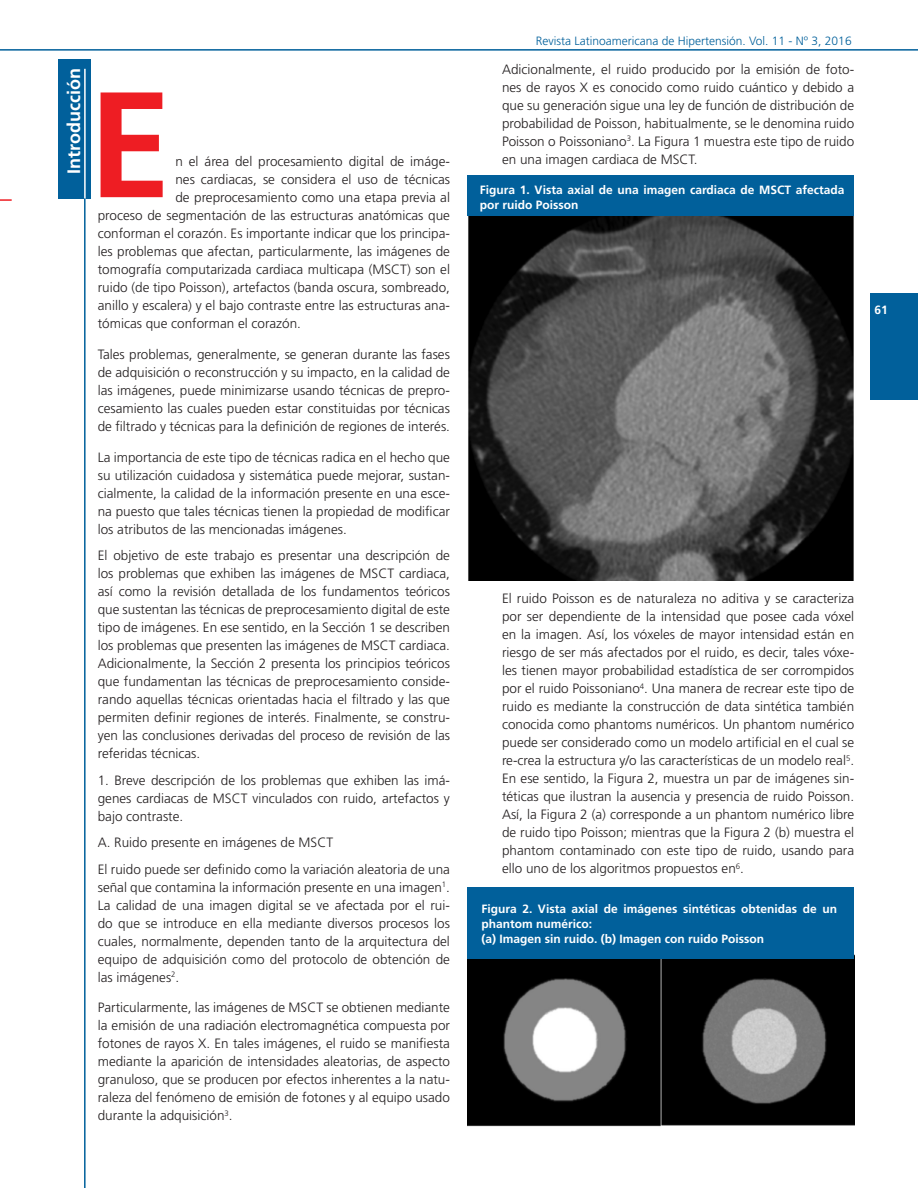
<style>
.page{position:relative;width:918px;height:1188px;background:#fff}
.page>*{position:absolute;margin:0;border:0;box-sizing:border-box;transform-origin:0 0}
.t1{font:700 18px "Frutiger";color:#fff}
.List_Paragraph{font:300 13.5px/18px "Frutiger";color:#231f20;text-align:justify}
.t2{font:700 12px/15px "Frutiger";color:#fff}
.t3{font:300 12px "Frutiger";color:#01609b}
</style>
<div class="page">
<div style="left:871px;top:293px;width:47px;height:107px;background:#01609b"></div>
<hr style="left:0;top:49px;width:918px;height:2px;background:#01609b">
<div style="left:58px;top:59px;width:33px;height:140px;background:#01609b"></div>
<hr style="left:84px;top:69px;width:2px;height:130px;background:#fff">
<hr style="left:84px;top:198px;width:2px;height:990px;background:#01609b">
<svg style="left:101px;top:92px;width:62px;height:105px"></svg>
<img style="left:467px;top:211px;width:387px;height:369px">
<div style="left:468px;top:176px;width:386px;height:40px;background:#01609b"></div>
<img style="left:468px;top:958px;width:386px;height:169px">
<div style="left:468px;top:887px;width:386px;height:71px;background:#01609b"></div>
<svg style="left:0;top:199px;width:12px;height:2px"></svg>
<p class="t1" style="left:63px;top:174px;width:107px;rotate:-90deg">Introducción</p>
<p class="List_Paragraph" style="left:175px;top:153px;width:276px">n el área del procesamiento digital de imáge-</p>
<p class="List_Paragraph" style="left:175px;top:171px;width:276px">nes cardiacas, se considera el uso de técnicas</p>
<p class="List_Paragraph" style="left:175px;top:189px;width:276px">de preprocesamiento como una etapa previa al</p>
<p class="List_Paragraph" style="left:98px;top:207px;width:354px">proceso de segmentación de las estructuras anatómicas que</p>
<p class="List_Paragraph" style="left:98px;top:225px;width:354px">conforman el corazón. Es importante indicar que los principa-</p>
<p class="List_Paragraph" style="left:98px;top:243px;width:354px">les problemas que afectan, particularmente, las imágenes de</p>
<p class="List_Paragraph" style="left:98px;top:261px;width:354px">tomografía computarizada cardiaca multicapa (MSCT) son el</p>
<p class="List_Paragraph" style="left:98px;top:279px;width:354px">ruido (de tipo Poisson), artefactos (banda oscura, sombreado,</p>
<p class="List_Paragraph" style="left:98px;top:297px;width:354px">anillo y escalera) y el bajo contraste entre las estructuras ana-</p>
<p class="List_Paragraph" style="left:98px;top:315px;width:205px">tómicas que conforman el corazón.</p>
<p class="List_Paragraph" style="left:98px;top:345px;width:354px">Tales problemas, generalmente, se generan durante las fases de adquisición o reconstrucción y su impacto, en la calidad de las imágenes, puede minimizarse usando técnicas de prepro&shy;cesamiento las cuales pueden estar constituidas por técnicas de filtrado y técnicas para la definición de regiones de interés.</p>
<p class="List_Paragraph" style="left:98px;top:448px;width:354px">La importancia de este tipo de técnicas radica en el hecho que su utilización cuidadosa y sistemática puede mejorar, sustan&shy;cialmente, la calidad de la información presente en una esce&shy;na puesto que tales técnicas tienen la propiedad de modificar los atributos de las mencionadas imágenes.</p>
<p class="List_Paragraph" style="left:98px;top:547px;width:354px">El objetivo de este trabajo es presentar una descripción de los problemas que exhiben las imágenes de MSCT cardiaca, así como la revisión detallada de los fundamentos teóricos que sustentan las técnicas de preprocesamiento digital de este tipo de imágenes. En ese sentido, en la Sección 1 se describen los problemas que presenten las imágenes de MSCT cardiaca.<br>Adicionalmente, la Sección 2 presenta los principios teóricos que fundamentan las técnicas de preprocesamiento conside&shy;rando aquellas técnicas orientadas hacia el filtrado y las que permiten definir regiones de interés. Finalmente, se constru&shy;yen las conclusiones derivadas del proceso de revisión de las referidas técnicas.</p>
<p class="List_Paragraph" style="left:98px;top:771px;width:354px">1. Breve descripción de los problemas que exhiben las imá&shy;genes cardiacas de MSCT vinculados con ruido, artefactos y bajo contraste.</p>
<p class="List_Paragraph" style="left:98px;top:834px;width:237px">A. Ruido presente en imágenes de MSCT</p>
<p class="List_Paragraph" style="left:98px;top:860px;width:354px">El ruido puede ser definido como la variación aleatoria de una señal que contamina la información presente en una imagen<sup>1</sup>.<br>La calidad de una imagen digital se ve afectada por el rui&shy;do que se introduce en ella mediante diversos procesos los cuales, normalmente, dependen tanto de la arquitectura del equipo de adquisición como del protocolo de obtención de las imágenes<sup>2</sup>.</p>
<p class="List_Paragraph" style="left:98px;top:999px;width:354px">Particularmente, las imágenes de MSCT se obtienen mediante la emisión de una radiación electromagnética compuesta por fotones de rayos X. En tales imágenes, el ruido se manifiesta mediante la aparición de intensidades aleatorias, de aspecto granuloso, que se producen por efectos inherentes a la natu&shy;raleza del fenómeno de emisión de fotones y al equipo usado durante la adquisición<sup>3</sup>.</p>
<p class="t3" style="left:536px;top:34px;width:317px">Revista Latinoamericana de Hipertensión. Vol. 11 - Nº 3, 2016</p>
<p class="List_Paragraph" style="left:502px;top:60px;width:354px">Adicionalmente, el ruido producido por la emisión de foto&shy;nes de rayos X es conocido como ruido cuántico y debido a que su generación sigue una ley de función de distribución de probabilidad de Poisson, habitualmente, se le denomina ruido Poisson o Poissoniano<sup>3</sup>. La Figura 1 muestra este tipo de ruido en una imagen cardiaca de MSCT.</p>
<p class="t2" style="left:480px;top:183px;width:366px">Figura 1. Vista axial de una imagen cardiaca de MSCT afectada por ruido Poisson</p>
<p class="t2" style="left:874px;top:302px;width:15px">61</p>
<p class="List_Paragraph" style="left:502px;top:590px;width:354px">El ruido Poisson es de naturaleza no aditiva y se caracteriza por ser dependiente de la intensidad que posee cada vóxel en la imagen. Así, los vóxeles de mayor intensidad están en riesgo de ser más afectados por el ruido, es decir, tales vóxe&shy;les tienen mayor probabilidad estadística de ser corrompidos por el ruido Poissoniano<sup>4</sup>. Una manera de recrear este tipo de ruido es mediante la construcción de data sintética también conocida como phantoms numéricos. Un phantom numérico puede ser considerado como un modelo artificial en el cual se re-crea la estructura y/o las características de un modelo real<sup>5</sup>.<br>En ese sentido, la Figura 2, muestra un par de imágenes sin&shy;téticas que ilustran la ausencia y presencia de ruido Poisson.<br>Así, la Figura 2 (a) corresponde a un phantom numérico libre de ruido tipo Poisson; mientras que la Figura 2 (b) muestra el phantom contaminado con este tipo de ruido, usando para ello uno de los algoritmos propuestos en<sup>6</sup>.</p>
<p class="t2" style="left:482px;top:902px;width:357px">Figura 2. Vista axial de imágenes sintéticas obtenidas de un phantom numérico:</p>
<p class="t2" style="left:482px;top:932px;width:284px">(a) Imagen sin ruido. (b) Imagen con ruido Poisson</p>
</div>
